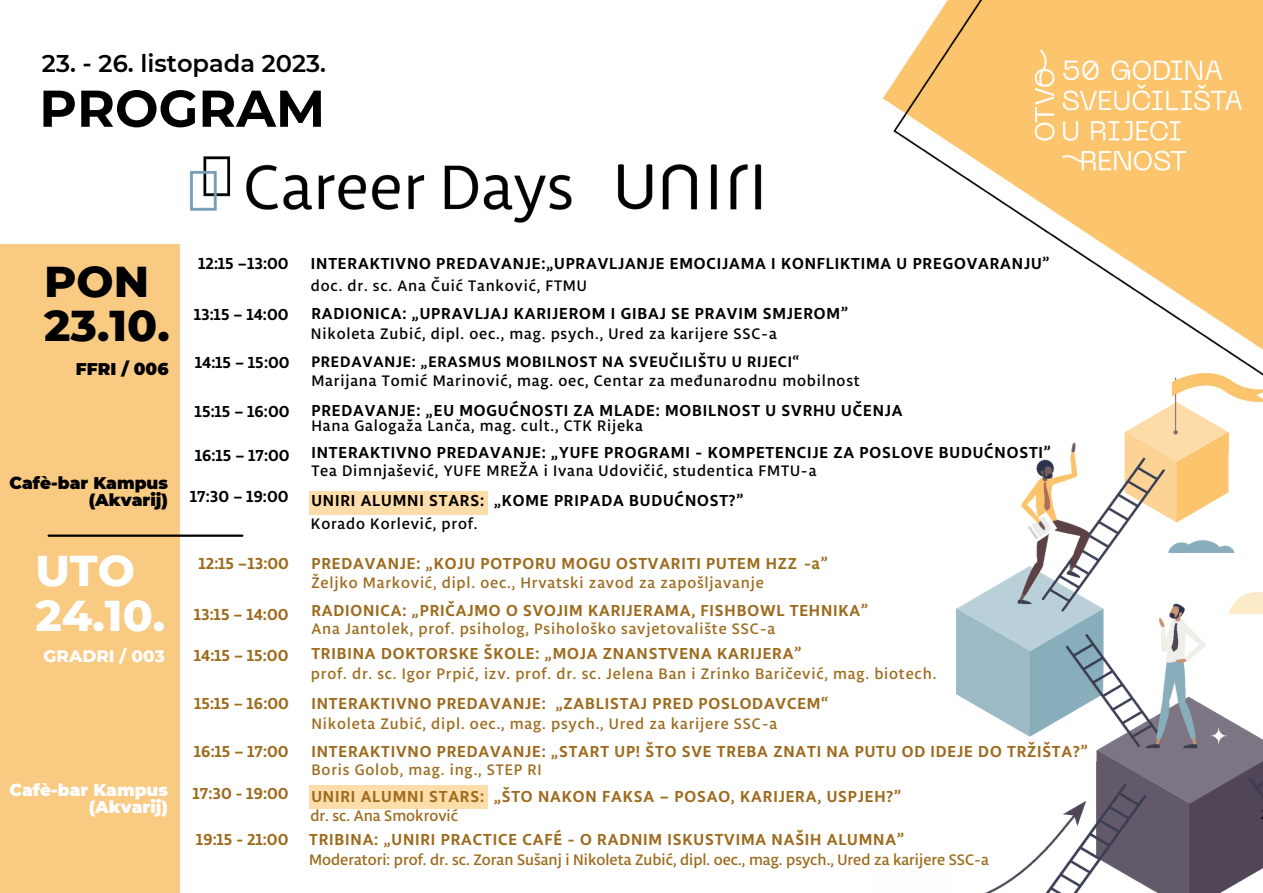
<style>
.page{position:relative;width:1263px;height:893px;background:#fff}
.page>*{position:absolute;margin:0;border:0;box-sizing:border-box;transform-origin:0 0}
.t1{font:700 51.68px "Montserrat";color:#000}
.t2{font:800 43.95px "Montserrat";color:#000}
.t3{font:800 43.95px "Montserrat";color:#fff}
.t4{font:600 24.15px "Montserrat";color:#000}
.t5{font:700 16.95px "Libertad";letter-spacing:.05em;color:#9d6b1d}
.t6{font:700 16.95px "Libertad";letter-spacing:.05em;color:#000}
.t7{font:900 16.95px "Montserrat";color:#000}
.t8{font:900 16.95px "Montserrat";color:#fefefe}
.t9{font:800 16.95px "Montserrat";color:#fefefe}
.t10{font:500 16.2px "Libertad";letter-spacing:.05em;color:#9d6b1d}
.t11{font:500 16.2px "Libertad";letter-spacing:.05em;color:#000}
.t12{font:500 16.2px "Libertad";color:#9d6b1d}
.t13{font:700 16.2px "Libertad";letter-spacing:.05em;color:#000}
</style>
<div class="page">
<div style="left:0;top:244px;width:180px;height:649px;background:#f8ca82"></div>
<hr style="left:49px;top:534px;width:193px;height:3px;background:#000">
<img style="left:883px;top:0;width:380px;height:373px">
<img style="left:956px;top:373px;width:307px;height:520px">
<img style="left:996px;top:22px;width:267px;height:188px">
<img style="left:189px;top:156px;width:573px;height:67px">
<div style="left:309px;top:491px;width:179px;height:23px;background:#fdddaa"></div>
<div style="left:309px;top:785px;width:179px;height:23px;background:#fdddaa"></div>
<p class="t4" style="left:42px;top:48px;width:286px">23. - 26. listopada 2023.</p>
<p class="t1" style="left:39px;top:77px;width:287px">PROGRAM</p>
<p class="t2" style="left:44px;top:254px;width:107px">PON</p>
<p class="t2" style="left:44px;top:298px;width:127px">23.10.</p>
<p class="t7" style="left:76px;top:358px;width:94px">FFRI / 006</p>
<p class="t7" style="left:10px;top:472px;width:160px">Cafè-bar Kampus</p>
<p class="t7" style="left:89px;top:489px;width:81px">(Akvarij)</p>
<p class="t3" style="left:35px;top:543px;width:101px">UTO</p>
<p class="t3" style="left:35px;top:588px;width:131px">24.10.</p>
<p class="t9" style="left:43px;top:646px;width:123px">GRADRI / 003</p>
<p class="t8" style="left:10px;top:779px;width:160px">Cafè-bar Kampus</p>
<p class="t8" style="left:89px;top:797px;width:81px">(Akvarij)</p>
<p class="t6" style="left:311px;top:257px;width:740px">INTERAKTIVNO PREDAVANJE:„UPRAVLJANJE EMOCIJAMA I KONFLIKTIMA U PREGOVARANJU”</p>
<p class="t11" style="left:311px;top:279px;width:277px">doc. dr. sc. Ana Čuić Tanković, FTMU</p>
<p class="t6" style="left:311px;top:306px;width:538px">RADIONICA: „UPRAVLJAJ KARIJEROM I GIBAJ SE PRAVIM SMJEROM”</p>
<p class="t11" style="left:311px;top:328px;width:467px">Nikoleta Zubić, dipl. oec., mag. psych., Ured za karijere SSC-a</p>
<p class="t13" style="left:311px;top:355px;width:489px">PREDAVANJE: „ERASMUS MOBILNOST NA SVEUČILIŠTU U RIJECI“</p>
<p class="t11" style="left:311px;top:374px;width:550px">Marijana Tomić Marinović, mag. oec, Centar za međunarodnu mobilnost</p>
<p class="t6" style="left:311px;top:404px;width:593px">PREDAVANJE: „EU MOGUĆNOSTI ZA MLADE: MOBILNOST U SVRHU UČENJA</p>
<p class="t11" style="left:311px;top:419px;width:333px">Hana Galogaža Lanča, mag. cult., CTK Rijeka</p>
<p class="t6" style="left:311px;top:446px;width:741px">INTERAKTIVNO PREDAVANJE: „YUFE PROGRAMI - KOMPETENCIJE ZA POSLOVE BUDUĆNOSTI”</p>
<p class="t11" style="left:311px;top:465px;width:507px">Tea Dimnjašević, YUFE MREŽA i Ivana Udovičić, studentica FMTU-a</p>
<p class="t6" style="left:311px;top:494px;width:434px">UNIRI ALUMNI STARS: „KOME PRIPADA BUDUĆNOST?”</p>
<p class="t11" style="left:311px;top:517px;width:168px">Korado Korlević, prof.</p>
<p class="t5" style="left:311px;top:556px;width:518px">PREDAVANJE: „KOJU POTPORU MOGU OSTVARITI PUTEM HZZ -a”</p>
<p class="t10" style="left:311px;top:577px;width:454px">Željko Marković, dipl. oec., Hrvatski zavod za zapošljavanje</p>
<p class="t5" style="left:311px;top:604px;width:558px">RADIONICA: „PRIČAJMO O SVOJIM KARIJERAMA, FISHBOWL TEHNIKA”</p>
<p class="t10" style="left:311px;top:622px;width:465px">Ana Jantolek, prof. psiholog, Psihološko savjetovalište SSC-a</p>
<p class="t5" style="left:311px;top:647px;width:491px">TRIBINA DOKTORSKE ŠKOLE: „MOJA ZNANSTVENA KARIJERA”</p>
<p class="t10" style="left:311px;top:667px;width:627px">prof. dr. sc. Igor Prpić, izv. prof. dr. sc. Jelena Ban i Zrinko Baričević, mag. biotech.</p>
<p class="t5" style="left:311px;top:696px;width:518px">INTERAKTIVNO PREDAVANJE: „ZABLISTAJ PRED POSLODAVCEM“</p>
<p class="t10" style="left:311px;top:717px;width:467px">Nikoleta Zubić, dipl. oec., mag. psych., Ured za karijere SSC-a</p>
<p class="t10" style="left:311px;top:763px;width:232px">Boris Golob, mag. ing., STEP RI</p>
<p class="t6" style="left:199px;top:257px;width:92px">12:15 –13:00</p>
<p class="t6" style="left:194px;top:308px;width:96px">13:15 – 14:00</p>
<p class="t6" style="left:195px;top:356px;width:96px">14:15 – 15:00</p>
<p class="t6" style="left:195px;top:405px;width:96px">15:15 – 16:00</p>
<p class="t6" style="left:195px;top:448px;width:96px">16:15 – 17:00</p>
<p class="t6" style="left:190px;top:490px;width:100px">17:30 – 19:00</p>
<p class="t5" style="left:199px;top:556px;width:92px">12:15 –13:00</p>
<p class="t5" style="left:194px;top:607px;width:96px">13:15 – 14:00</p>
<p class="t5" style="left:194px;top:649px;width:96px">14:15 – 15:00</p>
<p class="t5" style="left:194px;top:696px;width:96px">15:15 – 16:00</p>
<p class="t5" style="left:194px;top:745px;width:96px">16:15 – 17:00</p>
<p class="t5" style="left:193px;top:787px;width:97px">17:30 - 19:00</p>
<p class="t5" style="left:311px;top:790px;width:591px">UNIRI ALUMNI STARS: „ŠTO NAKON FAKSA – POSAO, KARIJERA, USPJEH?”</p>
<p class="t12" style="left:310px;top:810px;width:149px">dr. sc. Ana Smokrović</p>
<p class="t5" style="left:311px;top:745px;width:778px">INTERAKTIVNO PREDAVANJE: „START UP! ŠTO SVE TREBA ZNATI NA PUTU OD IDEJE DO TRŽIŠTA?”</p>
<p class="t5" style="left:196px;top:833px;width:94px">19:15 - 21:00</p>
<p class="t5" style="left:309px;top:833px;width:596px">TRIBINA: „UNIRI PRACTICE CAFÉ - O RADNIM ISKUSTVIMA NAŠIH ALUMNA”</p>
<p class="t12" style="left:309px;top:853px;width:681px">Moderatori: prof. dr. sc. Zoran Sušanj i Nikoleta Zubić, dipl. oec., mag. psych., Ured za karijere SSC-a</p>
</div>
